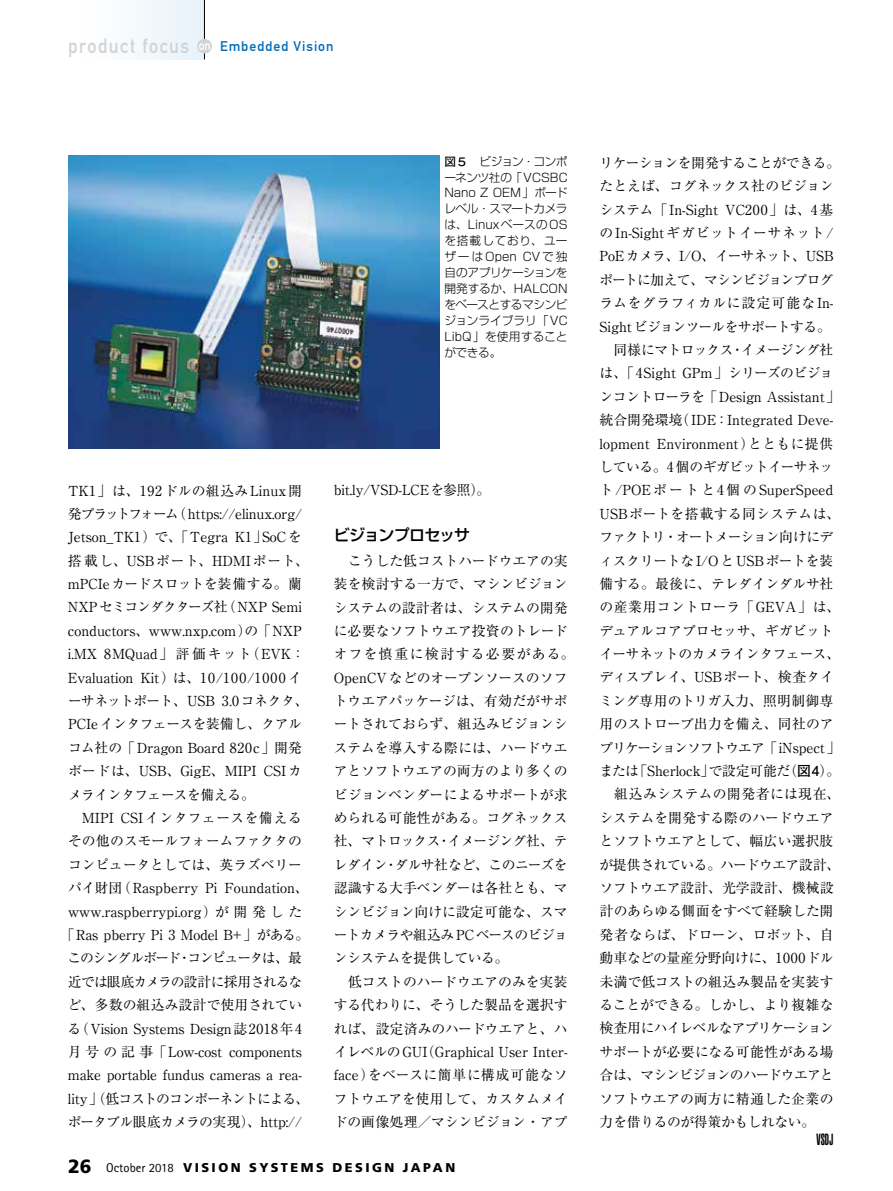
<style>
.page{position:relative;width:893px;height:1191px;background:#fff}
.page>*{position:absolute;margin:0;border:0;box-sizing:border-box;transform-origin:0 0}
.t1{font:500 15.9px "Shin Go Pr 6 N";letter-spacing:-.06em;color:#000}
.t2{font:900 extra-condensed 15.9px "Helvetica";color:#000;scale:.8 1}
.t3{font:13.8px/23.4px "Ryumin Pr 6 N";letter-spacing:-.005em;color:#000}
.t4{font:13.8px "Ryumin Pr 6 N";letter-spacing:-.03em;color:#000}
.t5{font:13.8px "DIN Mittelschrift Std";letter-spacing:.065em;color:#006cb8}
.t6{font:13.8px "Ryumin Pr 6 N";letter-spacing:-.085em;color:#000}
.t7{font:13.8px "Ryumin Pr 6 N";letter-spacing:-.055em;color:#000}
.t8{font:13.8px "Ryumin Pr 6 N";letter-spacing:.045em;color:#000}
.t9{font:13.8px "Ryumin Pr 6 N";letter-spacing:-.035em;color:#000}
.t10{font:13.8px "Ryumin Pr 6 N";letter-spacing:.035em;color:#000}
.t11{font:13.8px "Ryumin Pr 6 N";letter-spacing:-.1em;color:#000}
.t12{font:13.8px "Ryumin Pr 6 N";letter-spacing:-.07em;color:#000}
.t13{font:13.8px "Ryumin Pr 6 N";letter-spacing:-.04em;color:#000}
.t14{font:900 12.75px "Frutiger LT Std";letter-spacing:.195em;color:#000}
.t15{font:300 11.7px/15.9px "Shin Go Pr 6 N";letter-spacing:-.005em;color:#000;text-align:justify}
.s1{font-size:20.25px;color:#d1d3d4}
.s2{font-size:12.9px;color:#fff}
.s3{font-family:"Futo Go B101 Pr 6 N";font-weight:700}
.s4{font-family:"Frutiger";font-size:19.2px}
.s5{font-family:"Rotis Sans Serif";font-weight:400}
</style>
<div class="page">
<div style="left:74px;top:0;width:130px;height:59px;background:#f4f9fd"></div>
<hr style="left:204px;top:0;width:1px;height:59px;background:#000">
<div style="left:197px;top:39px;width:15px;height:15px;background:#d1d3d4;border-radius:50%"></div>
<img style="left:68px;top:155px;width:371px;height:294px">
<p class="t5" style="left:68px;top:38px;width:267px"><span class="s1">product focus</span> <span class="s2">on</span> Embedded Vision</p>
<p class="t15" style="left:444px;top:152px;width:125px"><span class="s3">図５</span>　ビジョン・コンポーネンツ社の「VCSBC Nano Z OEM」ボードレベル・スマートカメラは、LinuxベースのOSを搭載しており、ユーザーはOpen CVで独自のアプリケーションを開発するか、HALCONをベースとするマシンビジョンライブラリ「VC LibQ」を使用することができる。</p>
<p class="t3" style="left:68px;top:478px;width:235px">TK1」は、192ドルの組込みLinux開</p>
<p class="t3" style="left:68px;top:501px;width:235px">発プラットフォーム（https://elinux.org/</p>
<p class="t3" style="left:68px;top:525px;width:236px">Jetson_TK1）で、「Tegra K1」SoC を</p>
<p class="t8" style="left:68px;top:549px;width:243px">搭載し、USBポート、HDMIポート、</p>
<p class="t3" style="left:68px;top:571px;width:236px">mPCIeカードスロットを装備する。蘭</p>
<p class="t7" style="left:68px;top:596px;width:235px">NXP セミコンダクターズ社（ NXP Semi</p>
<p class="t3" style="left:68px;top:618px;width:235px">conductors、www.nxp.com）の「NXP</p>
<p class="t3" style="left:68px;top:641px;width:238px">i.MX 8MQuad」評価キット（EVK：</p>
<p class="t3" style="left:68px;top:665px;width:235px">Evaluation Kit）は、10/100/1000 イ</p>
<p class="t4" style="left:68px;top:690px;width:242px">ーサネットポート、USB 3.0コネクタ、</p>
<p class="t9" style="left:68px;top:713px;width:235px">PCIeインタフェースを装備し、クアル</p>
<p class="t3" style="left:68px;top:735px;width:235px">コム社の「Dragon Board 820c」開発</p>
<p class="t3" style="left:68px;top:758px;width:235px">ボードは、USB、GigE、MIPI CSIカ</p>
<p class="t13" style="left:68px;top:783px;width:189px">メラインタフェースを備える。</p>
<p class="t10" style="left:68px;top:807px;width:235px">　MIPI CSIインタフェースを備える</p>
<p class="t3" style="left:68px;top:828px;width:235px">その他のスモールフォームファクタの</p>
<p class="t3" style="left:68px;top:852px;width:235px">コンピュータとしては、英ラズベリー</p>
<p class="t3" style="left:68px;top:875px;width:242px">パイ財団（Raspberry Pi Foundation、</p>
<p class="t3" style="left:68px;top:899px;width:236px">www.raspberrypi.org）が開発した</p>
<p class="t3" style="left:61px;top:922px;width:250px">「Ras pberry Pi 3 Model B+」がある。</p>
<p class="t11" style="left:68px;top:947px;width:236px">このシングルボード・コンピュータは、最</p>
<p class="t12" style="left:68px;top:970px;width:236px">近では眼底カメラの設計に採用されるな</p>
<p class="t3" style="left:67px;top:992px;width:236px">ど、多数の組込み設計で使用されてい</p>
<p class="t3" style="left:68px;top:1016px;width:236px">る（Vision Systems Design誌2018年4</p>
<p class="t3" style="left:68px;top:1039px;width:236px">月号の記事「Low-cost components</p>
<p class="t3" style="left:68px;top:1062px;width:235px">make portable fundus cameras a rea-</p>
<p class="t6" style="left:68px;top:1087px;width:243px">lity」（低コストのコンポーネントによる、</p>
<p class="t4" style="left:68px;top:1111px;width:236px">ポータブル眼底カメラの実現）、http://</p>
<p class="t3" style="left:334px;top:478px;width:158px">bit.ly/VSD-LCEを参照）。</p>
<p class="t1" style="left:334px;top:522px;width:138px">ビジョンプロセッサ</p>
<p class="t3" style="left:334px;top:548px;width:242px">　こうした低コストハードウエアの実装を検討する一方で、マシンビジョンシステムの設計者は、システムの開発に必要なソフトウエア投資のトレードオフを慎重に検討する必要がある。<br>OpenCVなどのオープンソースのソフトウエアパッケージは、有効だがサポートされておらず、組込みビジョンシステムを導入する際には、ハードウエアとソフトウエアの両方のより多くのビジョンベンダーによるサポートが求められる可能性がある。コグネックス社、マトロックス・イメージング社、テレダイン・ダルサ社など、このニーズを認識する大手ベンダーは各社とも、マシンビジョン向けに設定可能な、スマートカメラや組込みPCベースのビジョンシステムを提供している。<br>　低コストのハードウエアのみを実装する代わりに、そうした製品を選択すれば、設定済みのハードウエアと、ハイレベルのGUI（Graphical User Inter&shy;face）をベースに簡単に構成可能なソフトウエアを使用して、カスタムメイドの画像処理／マシンビジョン・アプ</p>
<p class="t14" style="left:68px;top:1159px;width:389px"><span class="s4">26</span> <span class="s5">October 2018</span> VISION SYSTEMS DESIGN JAPAN</p>
<p class="t3" style="left:599px;top:150px;width:243px">リケーションを開発することができる。たとえば、コグネックス社のビジョンシステム「In-Sight VC200」は、4基のIn-Sightギガビットイーサネット/<br>PoEカメラ、I/O、イーサネット、USBポートに加えて、マシンビジョンプログラムをグラフィカルに設定可能なIn-<br>Sight ビジョンツールをサポートする。　同様にマトロックス・イメージング社は、「4Sight GPm」シリーズのビジョンコントローラを「Design Assistant」統合開発環境（IDE：Integrated Deve&shy;lopment Environment）とともに提供している。4個のギガビットイーサネット/POEポートと4個のSuperSpeed<br>USBポートを搭載する同システムは、ファクトリ・オートメーション向けにディスクリートなI/OとUSBポートを装備する。最後に、テレダインダルサ社の産業用コントローラ「GEVA」は、デュアルコアプロセッサ、ギガビットイーサネットのカメラインタフェース、ディスプレイ、USBポート、検査タイミング専用のトリガ入力、照明制御専用のストローブ出力を備え、同社のアプリケーションソフトウエア「iNspect」または「Sherlock」で設定可能だ（<span class="s3">図4</span>）。　組込みシステムの開発者には現在、システムを開発する際のハードウエアとソフトウエアとして、幅広い選択肢が提供されている。ハードウエア設計、ソフトウエア設計、光学設計、機械設計のあらゆる側面をすべて経験した開発者ならば、ドローン、ロボット、自動車などの量産分野向けに、1000ドル未満で低コストの組込み製品を実装することができる。しかし、より複雑な検査用にハイレベルなアプリケーションサポートが必要になる可能性がある場合は、マシンビジョンのハードウエアとソフトウエアの両方に精通した企業の力を借りるのが得策かもしれない。</p>
<p class="t2" style="left:816px;top:1130px;width:23px">VSDJ</p>
</div>
